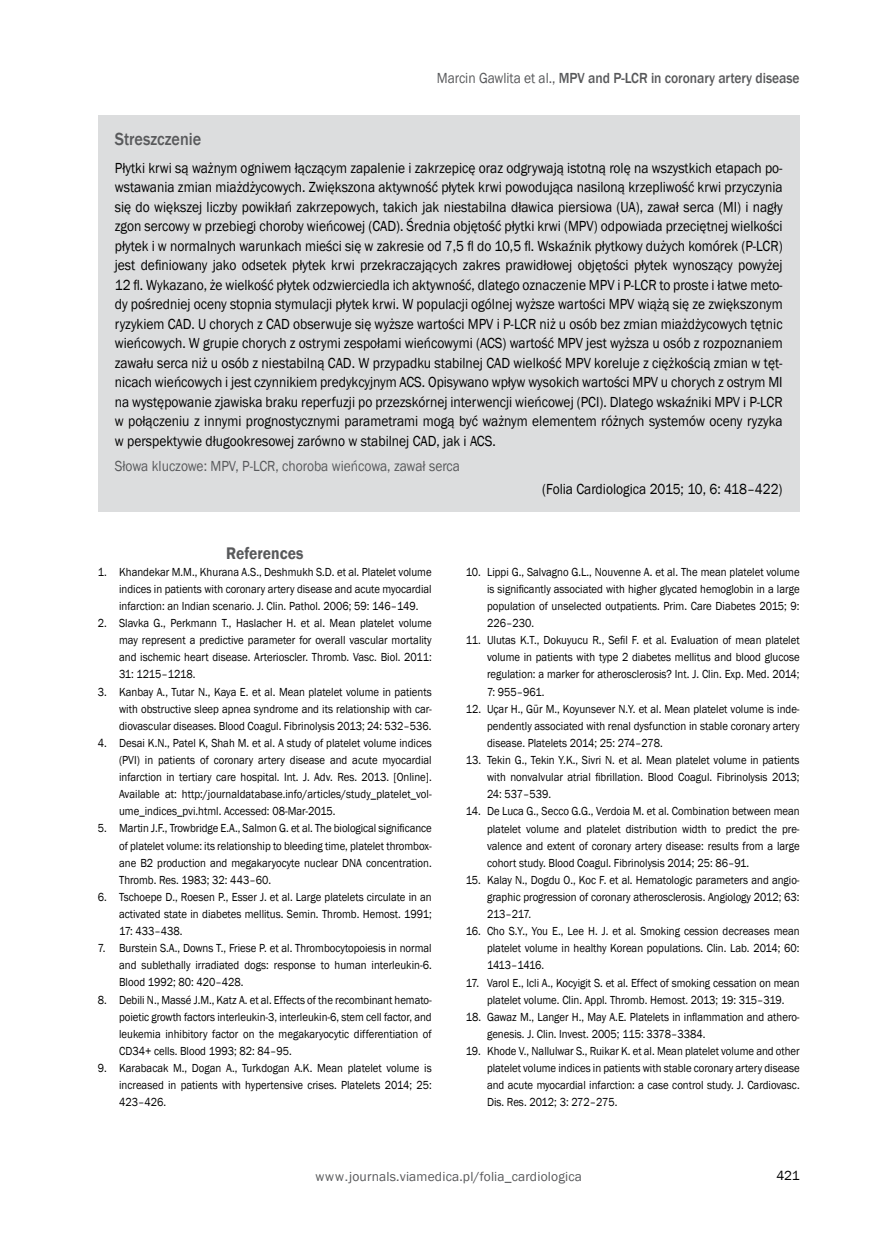
<style>
.page{position:relative;width:872px;height:1234px;background:#fff}
.page>*{position:absolute;margin:0;border:0;box-sizing:border-box;transform-origin:0 0}
.t1{font:500 18px "Franklin Gothic";color:#58595b;scale:.9 1}
.t2{font:600 17.25px "Franklin Gothic";color:#58595b;scale:.9 1}
.t3{font:15px/19.5px "Franklin Gothic";color:#000;text-align:justify;scale:.9 1}
.t4{font:500 15px "Franklin Gothic";letter-spacing:-.005em;color:#58595b;scale:.9 1}
.t5{font:15px "Franklin Gothic";color:#58595b;scale:.9 1}
.t6{font:13.5px "Franklin Gothic";letter-spacing:.01em;color:#58595b}
.t7{font:13.5px "Franklin Gothic";color:#000}
.t8{font:12px/17.1px "Franklin Gothic";color:#000;text-align:justify;scale:.9 1}
.s1{font-weight:400}
</style>
<div class="page">
<div style="left:98px;top:115px;width:701px;height:396px;background:#dcddde"></div>
<p class="t4" style="left:437px;top:69px;width:405px"><span class="s1">Marcin Gawlita et al.,</span> MPV and P-LCR in coronary artery disease</p>
<h1 class="t1" style="left:115px;top:127px;width:98px">Streszczenie</h1>
<p class="t3" style="left:115px;top:158px;width:743px">Płytki krwi są ważnym ogniwem łączącym zapalenie i zakrzepicę oraz odgrywają istotną rolę na wszystkich etapach po&shy;wstawania zmian miażdżycowych. Zwiększona aktywność płytek krwi powodująca nasiloną krzepliwość krwi przyczynia się do większej liczby powikłań zakrzepowych, takich jak niestabilna dławica piersiowa (UA), zawał serca (MI) i nagły zgon sercowy w przebiegi choroby wieńcowej (CAD). Średnia objętość płytki krwi (MPV) odpowiada przeciętnej wielkości płytek i w normalnych warunkach mieści się w zakresie od 7,5 fl do 10,5 fl. Wskaźnik płytkowy dużych komórek (P-LCR) jest definiowany jako odsetek płytek krwi przekraczających zakres prawidłowej objętości płytek wynoszący powyżej 12 fl. Wykazano, że wielkość płytek odzwierciedla ich aktywność, dlatego oznaczenie MPV i P-LCR to proste i łatwe meto&shy;dy pośredniej oceny stopnia stymulacji płytek krwi. W populacji ogólnej wyższe wartości MPV wiążą się ze zwiększonym ryzykiem CAD. U chorych z CAD obserwuje się wyższe wartości MPV i P-LCR niż u osób bez zmian miażdżycowych tętnic wieńcowych. W grupie chorych z ostrymi zespołami wieńcowymi (ACS) wartość MPV jest wyższa u osób z rozpoznaniem zawału serca niż u osób z niestabilną CAD. W przypadku stabilnej CAD wielkość MPV koreluje z ciężkością zmian w tęt&shy;nicach wieńcowych i jest czynnikiem predykcyjnym ACS. Opisywano wpływ wysokich wartości MPV u chorych z ostrym MI na występowanie zjawiska braku reperfuzji po przezskórnej interwencji wieńcowej (PCI). Dlatego wskaźniki MPV i P-LCR w połączeniu z innymi prognostycznymi parametrami mogą być ważnym elementem różnych systemów oceny ryzyka w perspektywie długookresowej zarówno w stabilnej CAD, jak i ACS.</p>
<p class="t5" style="left:115px;top:456px;width:385px">Słowa kluczowe: MPV, P-LCR, choroba wieńcowa, zawał serca</p>
<p class="t3" style="left:542px;top:480px;width:269px">(Folia Cardiologica 2015; 10, 6: 418–422)</p>
<h2 class="t2" style="left:226px;top:542px;width:87px">References</h2>
<p class="t8" style="left:119px;top:563px;width:349px;text-indent:-21px">1. Khandekar M.M., Khurana A.S., Deshmukh S.D. et al. Platelet volume indices in patients with coronary artery disease and acute myocardial infarction: an Indian scenario. J. Clin. Pathol. 2006; 59: 146–149.</p>
<p class="t8" style="left:119px;top:614px;width:349px;text-indent:-21px">2. Slavka G., Perkmann T., Haslacher H. et al. Mean platelet volume may represent a predictive parameter for overall vascular mortality and ischemic heart disease. Arterioscler. Thromb. Vasc. Biol. 2011:<br>31: 1215–1218.</p>
<p class="t8" style="left:119px;top:683px;width:349px;text-indent:-21px">3. Kanbay A., Tutar N., Kaya E. et al. Mean platelet volume in patients with obstructive sleep apnea syndrome and its relationship with car&shy;diovascular diseases. Blood Coagul. Fibrinolysis 2013; 24: 532–536.</p>
<p class="t8" style="left:119px;top:734px;width:349px;text-indent:-21px">4. Desai K.N., Patel K, Shah M. et al. A study of platelet volume indices (PVI) in patients of coronary artery disease and acute myocardial infarction in tertiary care hospital. Int. J. Adv. Res. 2013. [Online].<br>Available at: http:/journaldatabase.info/articles/study_platelet_vol&shy;ume_indices_pvi.html. Accessed: 08-Mar-2015.</p>
<p class="t8" style="left:119px;top:819px;width:349px;text-indent:-21px">5. Martin J.F., Trowbridge E.A., Salmon G. et al. The biological significance of platelet volume: its relationship to bleeding time, platelet thrombox&shy;ane B2 production and megakaryocyte nuclear DNA concentration.<br>Thromb. Res. 1983; 32: 443–60.</p>
<p class="t8" style="left:119px;top:888px;width:349px;text-indent:-21px">6. Tschoepe D., Roesen P., Esser J. et al. Large platelets circulate in an activated state in diabetes mellitus. Semin. Thromb. Hemost. 1991; 17: 433–438.</p>
<p class="t8" style="left:119px;top:939px;width:349px;text-indent:-21px">7. Burstein S.A., Downs T., Friese P. et al. Thrombocytopoiesis in normal and sublethally irradiated dogs: response to human interleukin-6.<br>Blood 1992; 80: 420–428.</p>
<p class="t8" style="left:119px;top:990px;width:349px;text-indent:-21px">8. Debili N., Massé J.M., Katz A. et al. Effects of the recombinant hemato&shy;poietic growth factors interleukin-3, interleukin-6, stem cell factor, and leukemia inhibitory factor on the megakaryocytic differentiation of CD34+ cells. Blood 1993; 82: 84–95.</p>
<p class="t8" style="left:119px;top:1059px;width:349px;text-indent:-21px">9. Karabacak M., Dogan A., Turkdogan A.K. Mean platelet volume is increased in patients with hypertensive crises. Platelets 2014; 25:<br>423–426.</p>
<p class="t8" style="left:487px;top:563px;width:349px;text-indent:-21px">10. Lippi G., Salvagno G.L., Nouvenne A. et al. The mean platelet volume is significantly associated with higher glycated hemoglobin in a large population of unselected outpatients. Prim. Care Diabetes 2015; 9:<br>226–230.</p>
<p class="t8" style="left:487px;top:631px;width:349px;text-indent:-21px">11. Ulutas K.T., Dokuyucu R., Sefil F. et al. Evaluation of mean platelet volume in patients with type 2 diabetes mellitus and blood glucose regulation: a marker for atherosclerosis? Int. J. Clin. Exp. Med. 2014; 7: 955–961.</p>
<p class="t8" style="left:487px;top:700px;width:349px;text-indent:-21px">12. Uçar H., Gür M., Koyunsever N.Y. et al. Mean platelet volume is inde&shy;pendently associated with renal dysfunction in stable coronary artery disease. Platelets 2014; 25: 274–278.</p>
<p class="t8" style="left:487px;top:751px;width:349px;text-indent:-21px">13. Tekin G., Tekin Y.K., Sivri N. et al. Mean platelet volume in patients with nonvalvular atrial fibrillation. Blood Coagul. Fibrinolysis 2013; 24: 537–539.</p>
<p class="t8" style="left:487px;top:802px;width:349px;text-indent:-21px">14. De Luca G., Secco G.G., Verdoia M. et al. Combination between mean platelet volume and platelet distribution width to predict the pre&shy;valence and extent of coronary artery disease: results from a large cohort study. Blood Coagul. Fibrinolysis 2014; 25: 86–91.</p>
<p class="t8" style="left:487px;top:871px;width:349px;text-indent:-21px">15. Kalay N., Dogdu O., Koc F. et al. Hematologic parameters and angio&shy;graphic progression of coronary atherosclerosis. Angiology 2012; 63:<br>213–217.</p>
<p class="t8" style="left:487px;top:922px;width:349px;text-indent:-21px">16. Cho S.Y., You E., Lee H. J. et al. Smoking cession decreases mean platelet volume in healthy Korean populations. Clin. Lab. 2014; 60:<br>1413–1416.</p>
<p class="t8" style="left:466px;top:973px;width:372px;text-align:center">17. Varol E., Icli A., Kocyigit S. et al. Effect of smoking cessation on mean platelet volume. Clin. Appl. Thromb. Hemost. 2013; 19: 315–319.</p>
<p class="t8" style="left:487px;top:1008px;width:349px;text-indent:-21px">18. Gawaz M., Langer H., May A.E. Platelets in inflammation and athero&shy;genesis. J. Clin. Invest. 2005; 115: 3378–3384.</p>
<p class="t8" style="left:487px;top:1042px;width:349px;text-indent:-21px">19. Khode V., Nallulwar S., Ruikar K. et al. Mean platelet volume and other platelet volume indices in patients with stable coronary artery disease and acute myocardial infarction: a case control study. J. Cardiovasc.<br>Dis. Res. 2012; 3: 272–275.</p>
<p class="t6" style="left:315px;top:1168px;width:268px">www.journals.viamedica.pl/folia_cardiologica</p>
<p class="t7" style="left:776px;top:1166px;width:25px">421</p>
</div>
